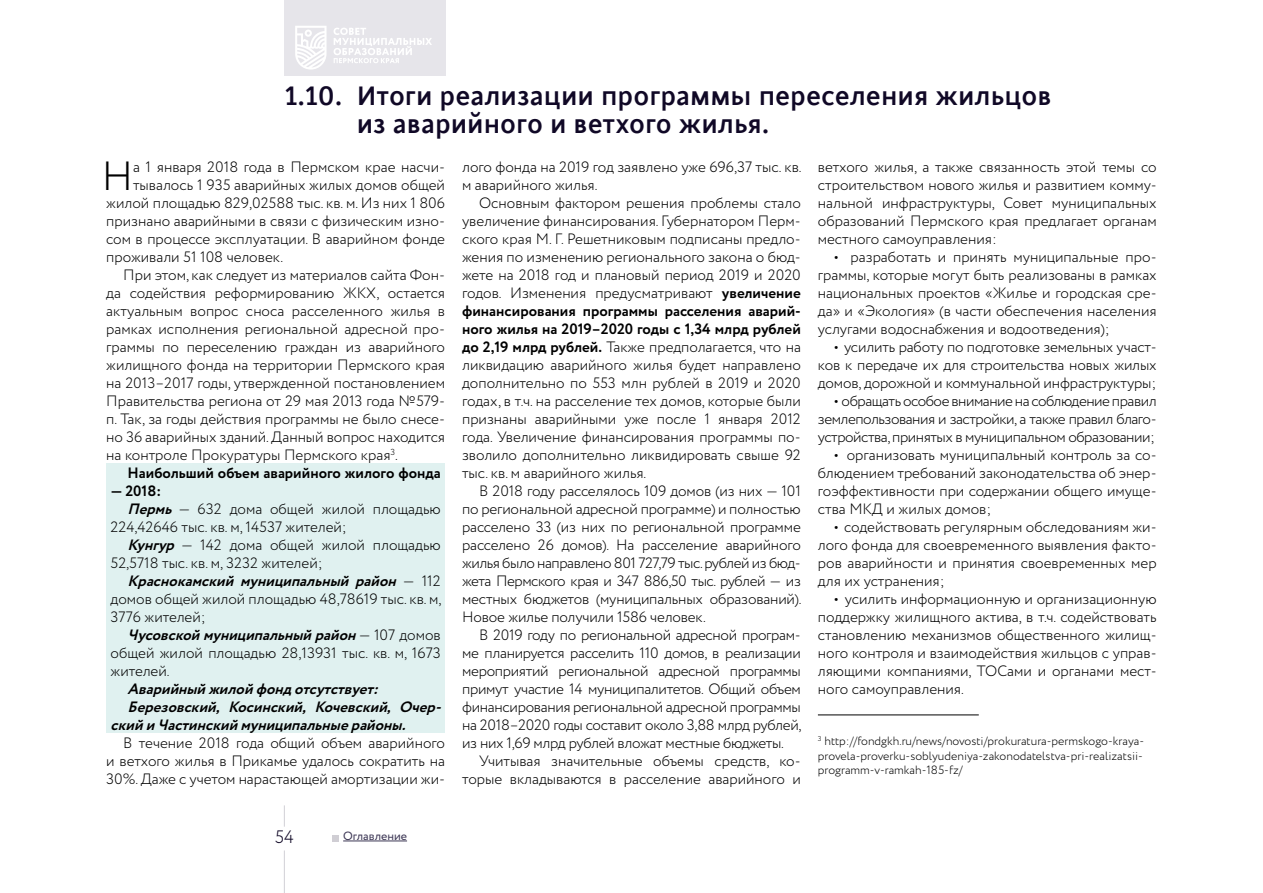
<style>
.page{position:relative;width:1263px;height:893px;background:#fff}
.page>*{position:absolute;margin:0;border:0;box-sizing:border-box;transform-origin:0 0}
.t1{font:300 40.65px "Circe";color:#000}
.t2{font:500 30px/28.5px "Cinta";color:#100826}
.t3{font:300 18px "Circe";color:#100826}
.t4{font:300 15px/18px "Circe";color:#000;text-align:justify}
.t5{font:italic 700 15px "Circe";color:#000}
.t6{font:300 15px "Circe";letter-spacing:-.03em;color:#000}
.t7{font:700 15px "Circe";color:#000}
.t8{font:300 12px/14.4px "Circe";color:#000;text-align:justify}
.t9{font:12px "Circe";color:#3d3755}
.s1{font-weight:700}
.s2{font-weight:800}
.s3{font-weight:700;font-style:italic}
.s4{font-weight:300;font-style:normal}
</style>
<div class="page">
<svg style="left:284px;top:805px;width:1px;height:22px"></svg>
<hr style="left:284px;top:850px;width:1px;height:43px;background:#100826">
<hr style="left:343px;top:841px;width:64px;height:1px;background:#3d3755">
<svg style="left:333px;top:835px;width:6px;height:6px"></svg>
<div style="left:284px;top:0;width:161px;height:76px;background:#e6e5ea"></div>
<svg style="left:295px;top:26px;width:137px;height:44px"></svg>
<div style="left:106px;top:463px;width:339px;height:270px;background:#e0f1f0"></div>
<hr style="left:818px;top:715px;width:161px;height:1px;background:#000">
<h2 class="t2" style="left:357px;top:82px;width:696px;text-indent:-72px">1.10. Итоги реализации программы переселения жильцов из аварийного и ветхого жилья.</h2>
<p class="t4" style="left:462px;top:159px;width:341px">лого фонда на 2019 год заявлено уже 696,37 тыс. кв. м аварийного жилья.</p>
<p class="t4" style="left:462px;top:195px;width:340px;text-indent:17px">Основным фактором решения проблемы стало увеличение финансирования. Губернатором Перм&shy;ского края М. Г. Решетниковым подписаны предло&shy;жения по изменению регионального закона о бюд&shy;жете на 2018 год и плановый период 2019 и 2020 годов. Изменения предусматривают <span class="s1">увеличение финансирования программы расселения аварий&shy;ного жилья на 2019–2020 годы с 1,34 млрд рублей до 2,19 млрд рублей.</span> Также предполагается, что на ликвидацию аварийного жилья будет направлено дополнительно по 553 млн рублей в 2019 и 2020 годах, в т.ч. на расселение тех домов, которые были признаны аварийными уже после 1 января 2012 года. Увеличение финансирования программы по&shy;зволило дополнительно ликвидировать свыше 92 тыс. кв. м аварийного жилья.</p>
<p class="t4" style="left:462px;top:483px;width:341px;text-indent:17px">В 2018 году расселялось 109 домов (из них — 101 по региональной адресной программе) и полностью расселено 33 (из них по региональной программе расселено 26 домов). На расселение аварийного жилья было направлено 801 727,79 тыс. рублей из бюд&shy;жета Пермского края и 347 886,50 тыс. рублей — из местных бюджетов (муниципальных образований).<br>Новое жилье получили 1586 человек.</p>
<p class="t4" style="left:462px;top:627px;width:341px;text-indent:17px">В 2019 году по региональной адресной програм&shy;ме планируется расселить 110 домов, в реализации мероприятий региональной адресной программы примут участие 14 муниципалитетов. Общий объем финансирования региональной адресной программы на 2018–2020 годы составит около 3,88 млрд рублей, из них 1,69 млрд рублей вложат местные бюджеты.</p>
<p class="t4" style="left:462px;top:753px;width:340px;text-align:right">Учитывая значительные объемы средств, ко&shy;торые вкладываются в расселение аварийного и</p>
<h1 class="t1" style="left:102px;top:150px;width:33px">Н</h1>
<p class="t4" style="left:133px;top:159px;width:313px">а 1 января 2018 года в Пермском крае насчи-</p>
<p class="t4" style="left:818px;top:159px;width:340px">ветхого жилья, а также связанность этой темы со строительством нового жилья и развитием комму&shy;нальной инфраструктуры, Совет муниципальных образований Пермского края предлагает органам местного самоуправления:</p>
<p class="t4" style="left:818px;top:249px;width:340px;text-indent:17px"><span class="s2">·</span> разработать и принять муниципальные про&shy;граммы, которые могут быть реализованы в рамках национальных проектов «Жилье и городская сре&shy;да» и «Экология» (в части обеспечения населения услугами водоснабжения и водоотведения);</p>
<p class="t4" style="left:835px;top:339px;width:323px"><span class="s2">·</span> усилить работу по подготовке земельных участ-</p>
<p class="t4" style="left:818px;top:357px;width:340px">ков к передаче их для строительства новых жилых</p>
<p class="t4" style="left:818px;top:375px;width:340px">домов, дорожной и коммунальной инфраструктуры;</p>
<p class="t6" style="left:835px;top:391px;width:323px"><span class="s2">·</span> обращать особое внимание на соблюдение правил</p>
<p class="t6" style="left:818px;top:409px;width:340px">землепользования и застройки, а также правил благо-</p>
<p class="t6" style="left:818px;top:427px;width:339px">устройства, принятых в муниципальном образовании;</p>
<p class="t4" style="left:835px;top:447px;width:323px"><span class="s2">·</span> организовать муниципальный контроль за со-</p>
<p class="t4" style="left:818px;top:465px;width:340px">блюдением требований законодательства об энер-</p>
<p class="t4" style="left:818px;top:483px;width:340px">гоэффективности при содержании общего имуще-</p>
<p class="t4" style="left:818px;top:501px;width:175px">ства МКД и жилых домов;</p>
<p class="t4" style="left:835px;top:519px;width:323px"><span class="s2">·</span> содействовать регулярным обследованиям жи-</p>
<p class="t4" style="left:818px;top:537px;width:340px">лого фонда для своевременного выявления факто-</p>
<p class="t4" style="left:818px;top:555px;width:340px">ров аварийности и принятия своевременных мер</p>
<p class="t4" style="left:818px;top:573px;width:128px">для их устранения;</p>
<p class="t4" style="left:835px;top:591px;width:323px"><span class="s2">·</span> усилить информационную и организационную</p>
<p class="t4" style="left:818px;top:609px;width:340px">поддержку жилищного актива, в т.ч. содействовать</p>
<p class="t4" style="left:818px;top:627px;width:340px">становлению механизмов общественного жилищ-</p>
<p class="t4" style="left:818px;top:645px;width:340px">ного контроля и взаимодействия жильцов с управ-</p>
<p class="t4" style="left:818px;top:663px;width:340px">ляющими компаниями, ТОСами и органами мест-</p>
<p class="t4" style="left:818px;top:681px;width:147px">ного самоуправления.</p>
<p class="t8" style="left:818px;top:734px;width:328px"><sup>3</sup> http://fondgkh.ru/news/novosti/prokuratura-permskogo-kraya&shy;provela-proverku-soblyudeniya-zakonodatelstva-pri-realizatsii&shy;programm-v-ramkah-185-fz/</p>
<p class="t4" style="left:133px;top:177px;width:313px">тывалось 1 935 аварийных жилых домов общей</p>
<p class="t4" style="left:106px;top:195px;width:340px">жилой площадью 829,02588 тыс. кв. м. Из них 1 806</p>
<p class="t4" style="left:106px;top:213px;width:340px">признано аварийными в связи с физическим изно-</p>
<p class="t4" style="left:106px;top:231px;width:340px">сом в процессе эксплуатации. В аварийном фонде</p>
<p class="t4" style="left:106px;top:249px;width:179px">проживали 51 108 человек.</p>
<p class="t4" style="left:123px;top:267px;width:323px">При этом, как следует из материалов сайта Фон-</p>
<p class="t4" style="left:106px;top:285px;width:340px">да содействия реформированию ЖКХ, остается</p>
<p class="t4" style="left:106px;top:303px;width:340px">актуальным вопрос сноса расселенного жилья в</p>
<p class="t4" style="left:106px;top:321px;width:340px">рамках исполнения региональной адресной про-</p>
<p class="t4" style="left:106px;top:339px;width:340px">граммы по переселению граждан из аварийного</p>
<p class="t4" style="left:106px;top:357px;width:340px">жилищного фонда на территории Пермского края</p>
<p class="t4" style="left:106px;top:375px;width:340px">на 2013–2017 годы, утвержденной постановлением</p>
<p class="t4" style="left:106px;top:393px;width:340px">Правительства региона от 29 мая 2013 года №579-</p>
<p class="t4" style="left:106px;top:411px;width:340px">п. Так, за годы действия программы не было снесе-</p>
<p class="t4" style="left:106px;top:429px;width:340px">но 36 аварийных зданий. Данный вопрос находится</p>
<p class="t4" style="left:106px;top:447px;width:293px">на контроле Прокуратуры Пермского края<sup>3</sup>.</p>
<p class="t7" style="left:128px;top:463px;width:315px">Наибольший объем аварийного жилого фонда</p>
<p class="t7" style="left:111px;top:481px;width:52px">— 2018:</p>
<p class="t4" style="left:128px;top:501px;width:315px"><span class="s3">Пермь</span> — 632 дома общей жилой площадью</p>
<p class="t4" style="left:111px;top:519px;width:238px">224,42646 тыс. кв. м, 14537 жителей;</p>
<p class="t4" style="left:128px;top:537px;width:315px"><span class="s3">Кунгур</span> — 142 дома общей жилой площадью</p>
<p class="t4" style="left:111px;top:555px;width:214px">52,5718 тыс. кв. м, 3232 жителей;</p>
<p class="t5" style="left:128px;top:571px;width:315px">Краснокамский муниципальный район <span class="s4">— 1 1 2</span></p>
<p class="t4" style="left:111px;top:591px;width:332px">домов общей жилой площадью 48,78619 тыс. кв. м,</p>
<p class="t4" style="left:111px;top:609px;width:97px">3776 жителей;</p>
<p class="t5" style="left:128px;top:625px;width:315px">Чусовскоймуниципальныйрайон<span class="s4">— 1 0 7 д о м о в</span></p>
<p class="t4" style="left:111px;top:645px;width:332px">общей жилой площадью 28,13931 тыс. кв. м, 1673</p>
<p class="t4" style="left:111px;top:663px;width:61px">жителей.</p>
<p class="t5" style="left:128px;top:679px;width:257px">Аварийныйжилойфондотсутствует:</p>
<p class="t5" style="left:128px;top:697px;width:320px">Березовский, Косинский, Кочевский, Очер-</p>
<p class="t5" style="left:111px;top:715px;width:302px">скийиЧастинскиймуниципальныерайоны.</p>
<p class="t4" style="left:106px;top:735px;width:340px;text-indent:17px">В течение 2018 года общий объем аварийного и ветхого жилья в Прикамье удалось сократить на 30%. Даже с учетом нарастающей амортизации жи-</p>
<p class="t3" style="left:275px;top:825px;width:21px">54</p>
<p class="t9" style="left:343px;top:828px;width:65px">Оглавление</p>
</div>
